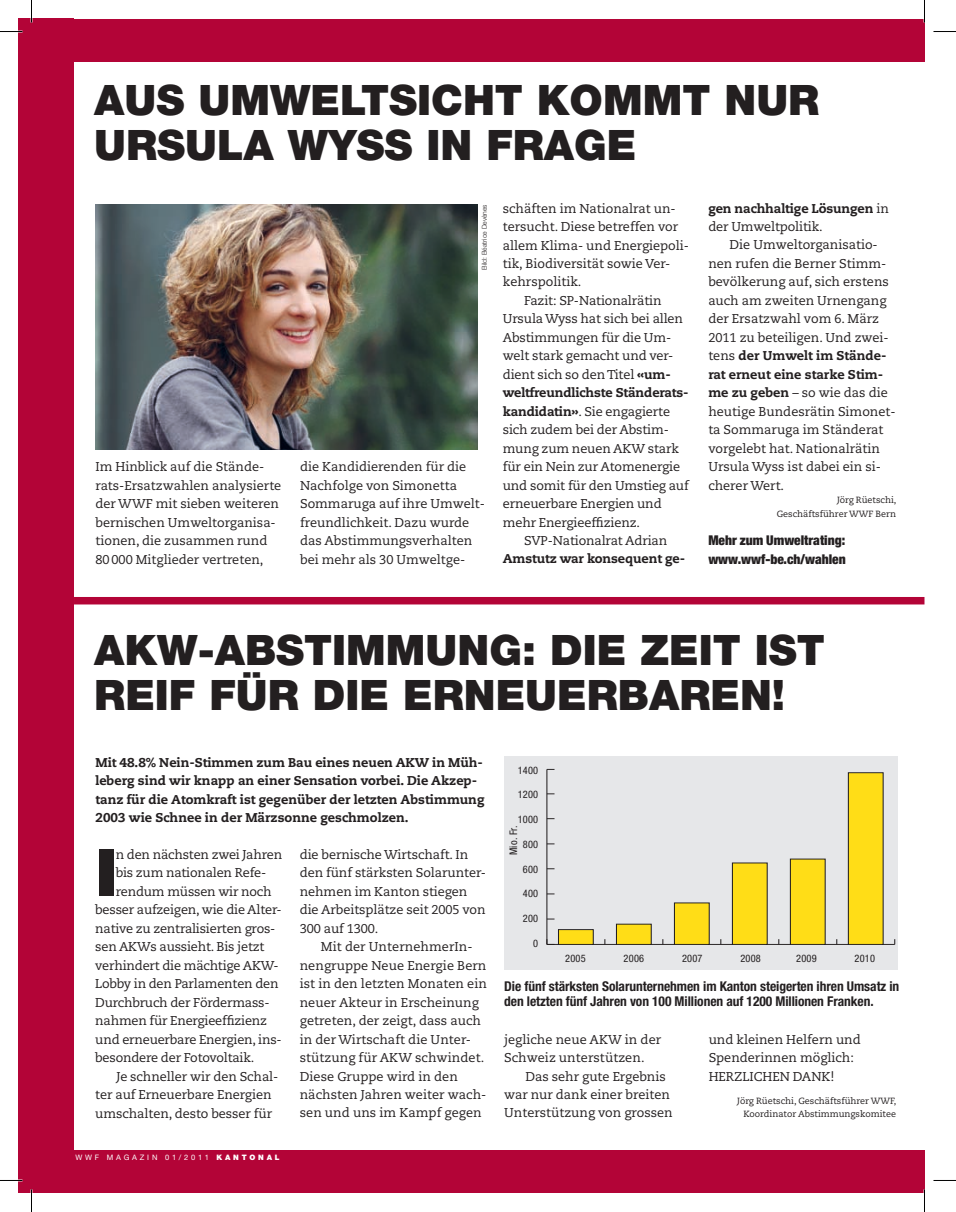
<style>
.page{position:relative;width:956px;height:1212px;background:#fff}
.page>*{position:absolute;margin:0;border:0;box-sizing:border-box;transform-origin:0 0}
.t1{font:900 64.5px "Helvetica Neue";color:#231f20}
.t2{font:900 42px/45px "Helvetica Neue";color:#231f20}
.t3{font:700 condensed 13.5px/15px "Helvetica Neue";letter-spacing:-.005em;color:#231f20}
.t4{font:900 condensed 13.5px/18.5px "Helvetica Neue";color:#231f20}
.t5{font:12.75px/18.5px "Caecilia";color:#231f20}
.t6{font:800 12.75px/18.5px "Caecilia";color:#231f20}
.t7{font:condensed 10.5px "Helvetica Neue";color:#231f20}
.t8{font:condensed 10.35px "Helvetica Neue";letter-spacing:.02em;color:#231f20}
.t9{font:9px/13.5px "Caecilia";color:#231f20;text-align:right}
.t10{font:7.5px "Helvetica Neue";letter-spacing:.37em;color:#fff}
.t11{font:900 7.5px "Helvetica Neue";letter-spacing:.37em;color:#fff}
.t12{font:300 6.75px "Helvetica Neue";color:#231f20}
.s1{font-weight:800}
.s2{font-weight:400}
.s3{font-weight:900}
</style>
<div class="page">
<div style="left:504px;top:756px;width:393px;height:213px;background:#e6e7e9"></div>
<hr style="left:547px;top:943px;width:348px;height:1px;background:#231f20">
<hr style="left:547px;top:769px;width:1px;height:175px;background:#231f20">
<svg style="left:547px;top:938px;width:7px;height:6px"></svg>
<div style="left:558px;top:929px;width:35px;height:15px;background:#ffdd17"></div>
<div style="left:558px;top:929px;width:35px;height:15px;border:1px solid #231f20"></div>
<div style="left:616px;top:923px;width:35px;height:21px;background:#ffdd17"></div>
<div style="left:674px;top:902px;width:35px;height:42px;background:#ffdd17"></div>
<div style="left:732px;top:862px;width:35px;height:82px;background:#ffdd17"></div>
<div style="left:732px;top:862px;width:35px;height:82px;border:1px solid #231f20"></div>
<div style="left:790px;top:858px;width:35px;height:86px;background:#ffdd17"></div>
<div style="left:790px;top:858px;width:35px;height:86px;border:1px solid #231f20"></div>
<div style="left:848px;top:772px;width:35px;height:172px;background:#ffdd17"></div>
<div style="left:848px;top:772px;width:35px;height:172px;border:1px solid #231f20"></div>
<img style="left:95px;top:204px;width:383px;height:245px">
<div style="left:74px;top:597px;width:850px;height:7px;background:#b30437"></div>
<div style="left:19px;top:1150px;width:905px;height:42px;background:#b30437"></div>
<div style="left:19px;top:19px;width:55px;height:1173px;background:#b30437"></div>
<div style="left:19px;top:19px;width:905px;height:42px;background:#b30437"></div>
<hr style="left:923px;top:0;width:2px;height:22px;background:#fff">
<hr style="left:923px;top:1189px;width:2px;height:22px;background:#fff">
<svg style="left:0;top:31px;width:22px;height:1px"></svg>
<svg style="left:933px;top:31px;width:23px;height:1px"></svg>
<svg style="left:31px;top:0;width:1px;height:22px"></svg>
<svg style="left:31px;top:1189px;width:1px;height:22px"></svg>
<svg style="left:924px;top:0;width:1px;height:22px"></svg>
<svg style="left:924px;top:1189px;width:1px;height:22px"></svg>
<h2 class="t2" style="left:94px;top:77px;width:727px">AUS UMWELTSICHT KOMMT NUR<br>URSULA WYSS IN FRAGE</h2>
<p class="t5" style="left:95px;top:457px;width:187px">Im Hinblick auf die Stände&shy;rats-Ersatzwahlen analysierte der WWF mit sieben weiteren bernischen Umweltorganisa&shy;tionen, die zusammen rund<br>80 000 Mitglieder vertreten,</p>
<p class="t12" style="left:480px;top:270px;width:67px;rotate:-90deg">Bild: Béatrice Devènes</p>
<p class="t5" style="left:300px;top:457px;width:186px">die Kandidierenden für die<br>Nachfolge von Simonetta<br>Sommaruga auf ihre Umwelt&shy;freundlichkeit. Dazu wurde das Abstimmungsverhalten bei mehr als 30 Umweltge-</p>
<p class="t5" style="left:503px;top:199px;width:174px">schäften im Nationalrat un-</p>
<p class="t5" style="left:503px;top:217px;width:177px">tersucht. Diese betreffen vor</p>
<p class="t5" style="left:503px;top:236px;width:188px">allem Klima- und Energiepoli-</p>
<p class="t5" style="left:503px;top:254px;width:169px">tik, Biodiversität sowie Ver-</p>
<p class="t5" style="left:503px;top:273px;width:80px">kehrspolitik.</p>
<p class="t5" style="left:524px;top:291px;width:139px">Fazit: SP-Nationalrätin</p>
<p class="t5" style="left:503px;top:310px;width:182px">Ursula Wyss hat sich bei allen</p>
<p class="t5" style="left:503px;top:328px;width:170px">Abstimmungen für die Um-</p>
<p class="t5" style="left:503px;top:347px;width:172px">welt stark gemacht und ver-</p>
<p class="t5" style="left:503px;top:365px;width:169px">dient sich so den Titel <span class="s1">«um-</span></p>
<p class="t6" style="left:503px;top:383px;width:187px">weltfreundlichste Ständerats-</p>
<p class="t5" style="left:503px;top:402px;width:169px"><span class="s1">kandidatin»</span>. Sie engagierte</p>
<p class="t5" style="left:503px;top:420px;width:168px">sich zudem bei der Abstim-</p>
<p class="t5" style="left:503px;top:439px;width:178px">mung zum neuen AKW stark</p>
<p class="t5" style="left:503px;top:457px;width:179px">für ein Nein zur Atomenergie</p>
<p class="t5" style="left:503px;top:476px;width:187px">und somit für den Umstieg auf</p>
<p class="t5" style="left:503px;top:494px;width:160px">erneuerbare Energien und</p>
<p class="t5" style="left:503px;top:513px;width:139px">mehr Energieeffizienz.</p>
<p class="t5" style="left:524px;top:531px;width:145px">SVP-Nationalrat Adrian</p>
<p class="t6" style="left:503px;top:549px;width:184px">Amstutz war konsequent ge-</p>
<p class="t6" style="left:708px;top:199px;width:182px">gen nachhaltige Lösungen <span class="s2">in der Umweltpolitik.</span></p>
<p class="t5" style="left:708px;top:236px;width:189px;text-indent:21px">Die Umweltorganisatio&shy;nen rufen die Berner Stimm&shy;bevölkerung auf, sich erstens auch am zweiten Urnengang der Ersatzwahl vom 6. März<br>2011 zu beteiligen. Und zwei&shy;tens <span class="s1">der Umwelt im Stände&shy;rat erneut eine starke Stim&shy;me zu geben</span> – so wie das die heutige Bundesrätin Simonet&shy;ta Sommaruga im Ständerat vorgelebt hat. Nationalrätin<br>Ursula Wyss ist dabei ein si&shy;cherer Wert.</p>
<p class="t9" style="left:777px;top:493px;width:121px">Jörg Rüetschi,<br>Geschäftsführer WWF Bern</p>
<p class="t4" style="left:708px;top:530px;width:139px">Mehr zum Umweltrating: www.wwf-be.ch/wahlen</p>
<h2 class="t2" style="left:94px;top:627px;width:732px">AKW-ABSTIMMUNG: DIE ZEIT IST<br>REIF FÜR DIE ERNEUERBAREN!</h2>
<p class="t6" style="left:95px;top:752px;width:391px">Mit 48.8% Nein-Stimmen zum Bau eines neuen AKW in Müh&shy;leberg sind wir knapp an einer Sensation vorbei. Die Akzep&shy;tanz für die Atomkraft ist gegenüber der letzten Abstimmung 2003 wie Schnee in der Märzsonne geschmolzen.</p>
<h1 class="t1" style="left:95px;top:834px;width:23px">I</h1>
<p class="t5" style="left:116px;top:845px;width:168px">n den nächsten zwei Jahren</p>
<p class="t5" style="left:116px;top:863px;width:152px">bis zum nationalen Refe-</p>
<p class="t5" style="left:116px;top:882px;width:157px">rendum müssen wir noch</p>
<p class="t5" style="left:95px;top:900px;width:188px">besser aufzeigen, wie die Alter-</p>
<p class="t5" style="left:95px;top:919px;width:182px">native zu zentralisierten gros-</p>
<p class="t5" style="left:95px;top:937px;width:171px">sen AKWs aussieht. Bis jetzt</p>
<p class="t5" style="left:95px;top:956px;width:185px">verhindert die mächtige AKW-</p>
<p class="t5" style="left:95px;top:974px;width:185px">Lobby in den Parlamenten den</p>
<p class="t5" style="left:95px;top:993px;width:176px">Durchbruch der Fördermass-</p>
<p class="t5" style="left:95px;top:1011px;width:173px">nahmen für Energieeffizienz</p>
<p class="t5" style="left:95px;top:1029px;width:188px">und erneuerbare Energien, ins-</p>
<p class="t5" style="left:95px;top:1048px;width:161px">besondere der Fotovoltaik.</p>
<p class="t5" style="left:117px;top:1066px;width:163px">Je schneller wir den Schal-</p>
<p class="t5" style="left:95px;top:1085px;width:178px">ter auf Erneuerbare Energien</p>
<p class="t5" style="left:95px;top:1103px;width:178px">umschalten, desto besser für</p>
<p class="t11" style="left:78px;top:1152px;width:46px">GIONAL</p>
<p class="t10" style="left:133px;top:1153px;width:147px">WWF MAGAZIN<span class="s3">KANTONAL</span></p>
<p class="t10" style="left:61px;top:1152px;width:148px"><span class="s3">RE</span>WWF MAGAZIN 02/2010</p>
<p class="t10" style="left:76px;top:1152px;width:206px">WWF MAGAZIN 01/2011 <span class="s3">KANTONAL</span></p>
<p class="t5" style="left:300px;top:845px;width:188px">die bernische Wirtschaft. In den fünf stärksten Solarunter&shy;nehmen im Kanton stiegen die Arbeitsplätze seit 2005 von<br>300 auf 1300.</p>
<p class="t5" style="left:300px;top:937px;width:189px;text-indent:21px">Mit der UnternehmerIn&shy;nengruppe Neue Energie Bern ist in den letzten Monaten ein neuer Akteur in Erscheinung getreten, der zeigt, dass auch in der Wirtschaft die Unter&shy;stützung für AKW schwindet.<br>Diese Gruppe wird in den nächsten Jahren weiter wach&shy;sen und uns im Kampf gegen</p>
<p class="t8" style="left:518px;top:763px;width:22px">1400</p>
<p class="t8" style="left:518px;top:788px;width:22px">1200</p>
<p class="t8" style="left:518px;top:813px;width:22px">1000</p>
<p class="t8" style="left:523px;top:838px;width:17px">800</p>
<p class="t8" style="left:523px;top:862px;width:17px">600</p>
<p class="t8" style="left:523px;top:887px;width:17px">400</p>
<p class="t8" style="left:523px;top:912px;width:17px">200</p>
<p class="t8" style="left:533px;top:936px;width:6px">0</p>
<p class="t7" style="left:507px;top:854px;width:31px;rotate:-90deg">Mio. Fr.</p>
<p class="t8" style="left:565px;top:952px;width:22px">2005</p>
<p class="t8" style="left:624px;top:952px;width:22px">2006</p>
<p class="t8" style="left:682px;top:952px;width:22px">2007</p>
<p class="t8" style="left:740px;top:952px;width:22px">2008</p>
<p class="t8" style="left:796px;top:952px;width:22px">2009</p>
<p class="t8" style="left:854px;top:952px;width:22px">2010</p>
<p class="t3" style="left:504px;top:978px;width:397px">Die fünf stärksten Solarunternehmen im Kanton steigerten ihren Umsatz in den letzten fünf Jahren von 100 Millionen auf 1200 Millionen Franken.</p>
<p class="t5" style="left:504px;top:1029px;width:159px">jegliche neue AKW in der<br>Schweiz unterstützen.</p>
<p class="t5" style="left:504px;top:1066px;width:170px;text-indent:21px">Das sehr gute Ergebnis war nur dank einer breiten<br>Unterstützung von grossen</p>
<p class="t5" style="left:709px;top:1029px;width:154px">und kleinen Helfern und<br>Spenderinnen möglich:<br>HERZLICHEN DANK!</p>
<p class="t9" style="left:737px;top:1093px;width:161px">Jörg Rüetschi, Geschäftsführer WWF,<br>Koordinator Abstimmungskomitee</p>
</div>
